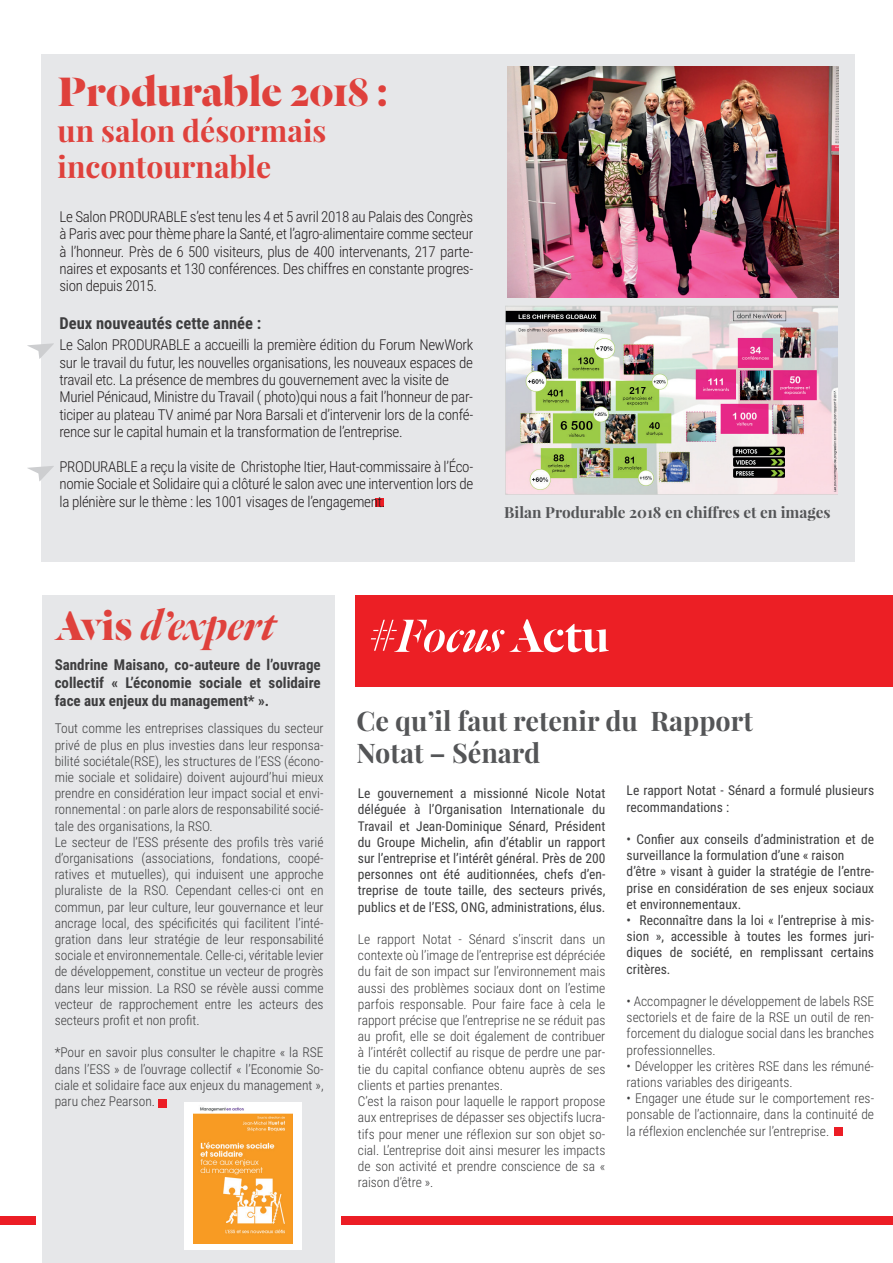
<style>
.page{position:relative;width:893px;height:1263px;background:#fff}
.page>*{position:absolute;margin:0;border:0;box-sizing:border-box;transform-origin:0 0}
.t1{font:51px "Dala Floda Italic No.2";letter-spacing:-.005em;color:#fff}
.t2{font:700 45px "Dala Floda";color:#df413c}
.t3{font:italic 500 45px "Dala Floda";color:#df413c}
.t4{font:700 30px/36.2px "Playfair Display";color:#df413c}
.t5{font:700 27px/32.4px "Playfair Display";color:#545557}
.t6{font:700 16.5px "Roboto Condensed";color:#3e3e3f}
.t7{font:700 15.3px "Playfair Display";color:#545557}
.t8{font:300 15px/17.4px "Roboto Condensed";letter-spacing:-.02em;color:#231f20;text-align:justify}
.t9{font:700 15px/18px "Roboto Condensed";color:#3e3e3f;text-align:justify}
.t10{font:300 13.5px/16.2px "Roboto Condensed";color:#3e3e3f}
.t11{font:13.5px/16.2px "Roboto Condensed";color:#3e3e3f;text-align:justify}
.s1{font-weight:700;font-style:normal}
.s2{font-family:"Dala Floda";font-weight:500}
</style>
<div class="page">
<div style="left:41px;top:54px;width:814px;height:507px;background:#e6e7e9"></div>
<div style="left:356px;top:595px;width:537px;height:92px;background:#ec1f25"></div>
<div style="left:834px;top:1127px;width:9px;height:9px;background:#ec1d25"></div>
<div style="left:375px;top:498px;width:9px;height:9px;background:#ec1d25"></div>
<img style="left:508px;top:67px;width:331px;height:231px">
<img style="left:506px;top:306px;width:331px;height:188px">
<div style="left:43px;top:595px;width:292px;height:668px;background:#e6e7e9"></div>
<div style="left:158px;top:1099px;width:9px;height:9px;background:#ec1d25"></div>
<div style="left:184px;top:1102px;width:117px;height:148px;background:#fff"></div>
<img style="left:193px;top:1107px;width:99px;height:136px">
<svg style="left:27px;top:343px;width:27px;height:16px"></svg>
<svg style="left:27px;top:466px;width:27px;height:15px"></svg>
<div style="left:0;top:1216px;width:35px;height:9px;background:#ec1d25"></div>
<div style="left:342px;top:1216px;width:551px;height:9px;background:#ec1d25"></div>
<h2 class="t2" style="left:58px;top:61px;width:332px">Produrable 2018 :</h2>
<h3 class="t4" style="left:58px;top:112px;width:270px">un salon désormais incontournable</h3>
<p class="t8" style="left:60px;top:207px;width:415px">Le Salon PRODURABLE s’est tenu les 4 et 5 avril 2018 au Palais des Congrès à Paris avec pour thème phare la Santé, et l’agro-alimentaire comme secteur à l’honneur. Près de 6 500 visiteurs, plus de 400 intervenants, 217 parte&shy;naires et exposants et 130 conférences. Des chiffres en constante progres&shy;sion depuis 2015.</p>
<p class="t6" style="left:60px;top:311px;width:203px">Deux nouveautés cette année :</p>
<p class="t8" style="left:60px;top:336px;width:415px;text-align:left">Le Salon PRODURABLE a accueilli la première édition du Forum NewWork sur le travail du futur, les nouvelles organisations, les nouveaux espaces de travail etc. La présence de membres du gouvernement avec la visite de Muriel Pénicaud, Ministre du Travail ( photo)qui nous a fait l’honneur de par&shy;ticiper au plateau TV animé par Nora Barsali et d’intervenir lors de la confé&shy;rence sur le capital humain et la transformation de l’entreprise.</p>
<p class="t8" style="left:60px;top:457px;width:415px">PRODURABLE a reçu la visite de Christophe Itier, Haut-commissaire à l’Éco&shy;nomie Sociale et Solidaire qui a clôturé le salon avec une intervention lors de la plénière sur le thème : les 1001 visages de l’engagement.</p>
<p class="t7" style="left:504px;top:503px;width:328px">Bilan Produrable 2018 en chiffres et en images</p>
<h2 class="t3" style="left:56px;top:596px;width:221px"><span class="s1">Avis</span> d’expert</h2>
<p class="t9" style="left:55px;top:655px;width:268px">Sandrine Maisano, co-auteure de l’ouvrage collectif « L’économie sociale et solidaire face aux enjeux du management* ».</p>
<p class="t10" style="left:55px;top:720px;width:270px">Tout comme les entreprises classiques du secteur privé de plus en plus investies dans leur responsa&shy;bilité sociétale(RSE), les structures de l’ESS (écono&shy;mie sociale et solidaire) doivent aujourd’hui mieux prendre en considération leur impact social et envi&shy;ronnemental : on parle alors de responsabilité socié&shy;tale des organisations, la RSO.<br>Le secteur de l’ESS présente des profils très varié d’organisations (associations, fondations, coopé&shy;ratives et mutuelles), qui induisent une approche pluraliste de la RSO. Cependant celles-ci ont en commun, par leur culture, leur gouvernance et leur ancrage local, des spécificités qui facilitent l’inté&shy;gration dans leur stratégie de leur responsabilité sociale et environnementale. Celle-ci, véritable levier de développement, constitue un vecteur de progrès dans leur mission. La RSO se révèle aussi comme vecteur de rapprochement entre les acteurs des secteurs profit et non profit.</p>
<p class="t10" style="left:55px;top:1044px;width:270px;text-align:justify">*Pour en savoir plus consulter le chapitre « la RSE dans l’ESS » de l’ouvrage collectif « l’Economie So&shy;ciale et solidaire face aux enjeux du management », paru chez Pearson.</p>
<h1 class="t1" style="left:369px;top:602px;width:242px">#Focus <span class="s2">Actu</span></h1>
<h3 class="t5" style="left:356px;top:704px;width:398px">Ce qu’il faut retenir du Rapport<br>Notat – Sénard</h3>
<p class="t11" style="left:358px;top:785px;width:249px">Le gouvernement a missionné Nicole Notat déléguée à l’Organisation Internationale du Travail et Jean-Dominique Sénard, Président du Groupe Michelin, afin d’établir un rapport sur l’entreprise et l’intérêt général. Près de 200 personnes ont été auditionnées, chefs d’en&shy;treprise de toute taille, des secteurs privés, publics et de l’ESS, ONG, administrations, élus.</p>
<p class="t10" style="left:358px;top:931px;width:249px">Le rapport Notat - Sénard s’inscrit dans un contexte où l’image de l’entreprise est dépréciée du fait de son impact sur l’environnement mais aussi des problèmes sociaux dont on l’estime parfois responsable. Pour faire face à cela le rapport précise que l’entreprise ne se réduit pas au profit, elle se doit également de contribuer à l’intérêt collectif au risque de perdre une par&shy;tie du capital confiance obtenu auprès de ses clients et parties prenantes.<br>C’est la raison pour laquelle le rapport propose aux entreprises de dépasser ses objectifs lucra&shy;tifs pour mener une réflexion sur son objet so&shy;cial. L’entreprise doit ainsi mesurer les impacts de son activité et prendre conscience de sa « raison d’être ».</p>
<p class="t11" style="left:627px;top:782px;width:249px">Le rapport Notat - Sénard a formulé plusieurs recommandations :</p>
<p class="t11" style="left:627px;top:831px;width:249px;text-align:left">• Confier aux conseils d’administration et de surveillance la formulation d’une « raison d’être » visant à guider la stratégie de l’entre&shy;prise en considération de ses enjeux sociaux et environnementaux.</p>
<p class="t11" style="left:627px;top:912px;width:249px">• Reconnaître dans la loi « l’entreprise à mis&shy;sion », accessible à toutes les formes juri&shy;diques de société, en remplissant certains critères.</p>
<p class="t10" style="left:627px;top:993px;width:249px;text-align:justify">• Accompagner le développement de labels RSE sectoriels et de faire de la RSE un outil de ren&shy;forcement du dialogue social dans les branches professionnelles.</p>
<p class="t10" style="left:627px;top:1057px;width:249px">• Développer les critères RSE dans les rémuné&shy;rations variables des dirigeants.</p>
<p class="t10" style="left:627px;top:1090px;width:249px;text-align:justify">• Engager une étude sur le comportement res&shy;ponsable de l’actionnaire, dans la continuité de la réflexion enclenchée sur l’entreprise.</p>
</div>
